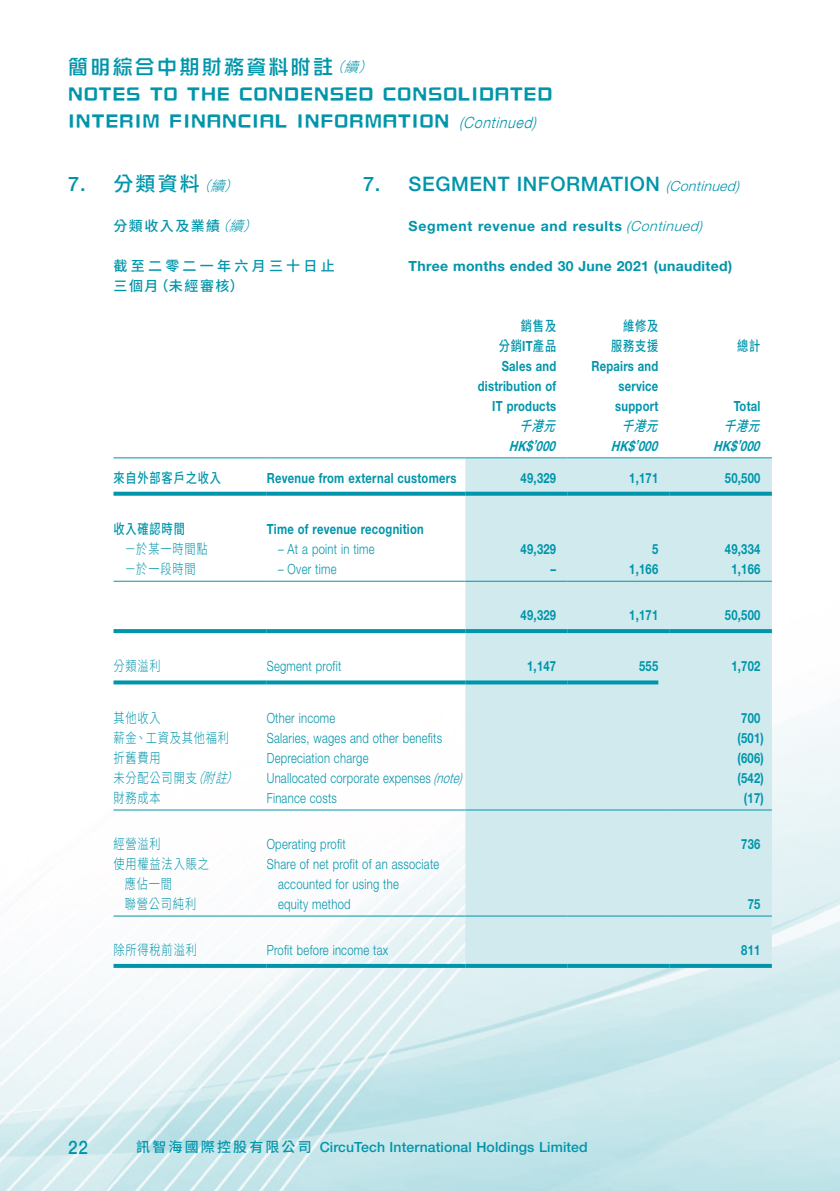
<style>
.page{position:relative;width:840px;height:1191px;background:#fff}
.page>*{position:absolute;margin:0;border:0;box-sizing:border-box;transform-origin:0 0}
.t1{font:22px/27px "DF Zong Yi Std W5";letter-spacing:.06em;color:#0095aa;scale:.91 1}
.Heading_1{font:500 20px "Helvetica Neue LT Std";letter-spacing:.03em;color:#0095aa}
.t2{font:20px "DF Zong Yi Std W5";letter-spacing:.115em;color:#0095aa}
.C_Heading_1{font:500 20px "Source Han Sans TC";color:#0095aa}
.t3{font:500 18.8px "Helvetica Neue LT Std";color:#0095aa;scale:.91 1}
.Body_Text{font:300 14px/20px "Helvetica Neue LT Std";letter-spacing:.025em;color:#0095aa;scale:.8 1}
.Body_Text-2{font:700 14px "Helvetica Neue LT Std";letter-spacing:.025em;color:#0095aa;scale:.8 1}
.Body_Text-3{font:300 14px/20px "Source Han Sans TC";letter-spacing:.075em;color:#0095aa;scale:.8 1}
.t4{font:500 14px "Helvetica Neue LT Std";letter-spacing:.01em;color:#0095aa}
.Body_Text-4{font:700 14px "Helvetica Neue LT Std";letter-spacing:.025em;color:#0095aa}
.Heading_2{font:700 14px "Helvetica Neue LT Std";letter-spacing:.05em;color:#0095aa}
.Body_Text-5{font:500 14px "Source Han Sans TC";letter-spacing:.075em;color:#0095aa;scale:.8 1}
.C_Body_Text{font:500 14px/20px "Source Han Sans TC";letter-spacing:.235em;color:#0095aa}
.Body_Text-6{font:italic 700 14px "Helvetica Neue LT Std";color:#0095aa;scale:.8 1}
.C_Heading_2{font:500 14px "Source Han Sans TC";letter-spacing:.105em;color:#0095aa}
.Body_Text-7{font:italic 500 14px "Source Han Sans TC";color:#0095aa;scale:.8 1}
.s1{font-family:"Source Han Sans TC";font-weight:300;font-style:italic;font-size:14px}
.s2{font-family:"Helvetica Neue LT Com";font-weight:300;font-style:italic;font-size:15.4px}
.s3{font-family:"Helvetica Neue LT Std"}
.s4{font-weight:300;font-style:italic;font-size:14px}
.s5{font-weight:300;font-style:italic}
.s6{font-family:"Helvetica Neue LT Std";font-weight:700}
.s7{font-style:italic}
.s8{font-family:"Source Han Sans TC"}
</style>
<div class="page">
<img style="left:0;top:457px;width:839px;height:734px">
<div style="left:465px;top:458px;width:306px;height:506px;background:#d0eaee"></div>
<hr style="left:113px;top:457px;width:153px;height:1px;background:#0095aa">
<hr style="left:266px;top:457px;width:199px;height:1px;background:#0095aa">
<hr style="left:465px;top:457px;width:102px;height:1px;background:#0095aa">
<hr style="left:567px;top:457px;width:102px;height:1px;background:#0095aa">
<hr style="left:669px;top:457px;width:102px;height:1px;background:#0095aa">
<svg style="left:113px;top:492px;width:153px;height:4px"></svg>
<svg style="left:266px;top:492px;width:199px;height:4px"></svg>
<svg style="left:465px;top:492px;width:102px;height:4px"></svg>
<svg style="left:567px;top:492px;width:102px;height:4px"></svg>
<svg style="left:669px;top:492px;width:102px;height:4px"></svg>
<hr style="left:113px;top:581px;width:153px;height:1px;background:#0095aa">
<hr style="left:266px;top:581px;width:199px;height:1px;background:#0095aa">
<hr style="left:465px;top:581px;width:102px;height:1px;background:#0095aa">
<hr style="left:567px;top:581px;width:102px;height:1px;background:#0095aa">
<hr style="left:669px;top:581px;width:102px;height:1px;background:#0095aa">
<svg style="left:113px;top:629px;width:153px;height:4px"></svg>
<svg style="left:266px;top:629px;width:199px;height:4px"></svg>
<svg style="left:465px;top:629px;width:102px;height:4px"></svg>
<svg style="left:567px;top:629px;width:102px;height:4px"></svg>
<svg style="left:669px;top:629px;width:102px;height:4px"></svg>
<svg style="left:113px;top:680px;width:153px;height:4px"></svg>
<svg style="left:266px;top:680px;width:199px;height:4px"></svg>
<svg style="left:465px;top:680px;width:102px;height:4px"></svg>
<svg style="left:567px;top:680px;width:91px;height:4px"></svg>
<hr style="left:113px;top:809px;width:153px;height:1px;background:#0095aa">
<hr style="left:266px;top:809px;width:199px;height:1px;background:#0095aa">
<hr style="left:465px;top:809px;width:102px;height:1px;background:#0095aa">
<hr style="left:567px;top:809px;width:102px;height:1px;background:#0095aa">
<hr style="left:669px;top:809px;width:102px;height:1px;background:#0095aa">
<hr style="left:113px;top:915px;width:153px;height:1px;background:#0095aa">
<hr style="left:266px;top:915px;width:199px;height:1px;background:#0095aa">
<hr style="left:465px;top:915px;width:102px;height:1px;background:#0095aa">
<hr style="left:567px;top:915px;width:102px;height:1px;background:#0095aa">
<hr style="left:669px;top:915px;width:102px;height:1px;background:#0095aa">
<svg style="left:113px;top:964px;width:153px;height:4px"></svg>
<svg style="left:266px;top:964px;width:199px;height:4px"></svg>
<svg style="left:465px;top:964px;width:102px;height:4px"></svg>
<svg style="left:567px;top:964px;width:102px;height:4px"></svg>
<svg style="left:669px;top:964px;width:102px;height:4px"></svg>
<h2 class="t2" style="left:68px;top:56px;width:317px">簡明綜合中期財務資料附註<span class="s1">（續）</span></h2>
<h1 class="t1" style="left:68px;top:79px;width:533px">NOTES TO THE CONDENSED CONSOLIDATED<br>INTERIM FINANCIAL INFORMATION <span class="s2">(Continued)</span></h1>
<p class="C_Heading_1" style="left:68px;top:172px;width:183px"><span class="s3">7.</span> 分類資料<span class="s4">（續）</span></p>
<p class="C_Heading_2" style="left:113px;top:217px;width:156px">分類收入及業績<span class="s5">（續）</span></p>
<p class="C_Body_Text" style="left:113px;top:256px;width:223px">截至二零二一年六月三十日止三個月（未經審核）</p>
<p class="Heading_1" style="left:363px;top:171px;width:377px">7. SEGMENT INFORMATION <span class="s4">(Continued)</span></p>
<p class="Heading_2" style="left:408px;top:217px;width:295px">Segment revenue and results <span class="s5">(Continued)</span></p>
<p class="Body_Text-4" style="left:408px;top:257px;width:325px">Three months ended 30 June 2021 (unaudited)</p>
<p class="Body_Text-5" style="left:520px;top:317px;width:46px">銷售及</p>
<p class="Body_Text-5" style="left:498px;top:337px;width:73px">分銷<span class="s6">IT</span>產品</p>
<p class="Body_Text-2" style="left:501px;top:357px;width:70px">Sales and</p>
<p class="Body_Text-2" style="left:477px;top:377px;width:99px">distribution of</p>
<p class="Body_Text-2" style="left:492px;top:397px;width:81px">IT products</p>
<p class="Body_Text-5" style="left:622px;top:317px;width:46px">維修及</p>
<p class="Body_Text-5" style="left:610px;top:337px;width:61px">服務支援</p>
<p class="Body_Text-5" style="left:736px;top:337px;width:31px">總計</p>
<p class="Body_Text-2" style="left:591px;top:357px;width:85px">Repairs and</p>
<p class="Body_Text-2" style="left:618px;top:377px;width:51px">service</p>
<p class="Body_Text-2" style="left:615px;top:397px;width:55px">support</p>
<p class="Body_Text-2" style="left:733px;top:397px;width:35px">Total</p>
<p class="Body_Text-7" style="left:519px;top:417px;width:59px">千港元</p>
<p class="Body_Text-7" style="left:621px;top:417px;width:59px">千港元</p>
<p class="Body_Text-7" style="left:723px;top:417px;width:59px">千港元</p>
<p class="Body_Text-6" style="left:508px;top:437px;width:65px">HK$’000</p>
<p class="Body_Text-6" style="left:610px;top:437px;width:65px">HK$’000</p>
<p class="Body_Text-6" style="left:712px;top:437px;width:65px">HK$’000</p>
<p class="Body_Text-5" style="left:113px;top:469px;width:136px">來自外部客戶之收入</p>
<p class="Body_Text-2" style="left:266px;top:469px;width:238px">Revenue from external customers</p>
<p class="Body_Text-2" style="left:520px;top:469px;width:46px">49,329</p>
<p class="Body_Text-2" style="left:629px;top:469px;width:38px">1,171</p>
<p class="Body_Text-2" style="left:724px;top:469px;width:46px">50,500</p>
<p class="Body_Text-5" style="left:113px;top:521px;width:91px">收入確認時間</p>
<p class="Body_Text-2" style="left:266px;top:520px;width:198px">Time of revenue recognition</p>
<p class="Body_Text-3" style="left:125px;top:539px;width:105px">－於某一時間點</p>
<p class="Body_Text" style="left:278px;top:539px;width:122px">– At a point in time</p>
<p class="Body_Text-2" style="left:520px;top:540px;width:46px">49,329</p>
<p class="Body_Text-2" style="left:651px;top:540px;width:9px">5</p>
<p class="Body_Text-2" style="left:724px;top:540px;width:46px">49,334</p>
<p class="Body_Text-3" style="left:125px;top:559px;width:90px">－於一段時間</p>
<p class="Body_Text" style="left:278px;top:559px;width:74px">– Over time</p>
<p class="Body_Text-2" style="left:550px;top:560px;width:8px">–</p>
<p class="Body_Text-2" style="left:629px;top:560px;width:38px">1,166</p>
<p class="Body_Text-2" style="left:731px;top:560px;width:38px">1,166</p>
<p class="Body_Text-2" style="left:520px;top:606px;width:46px">49,329</p>
<p class="Body_Text-2" style="left:629px;top:606px;width:38px">1,171</p>
<p class="Body_Text-2" style="left:724px;top:606px;width:46px">50,500</p>
<p class="Body_Text-3" style="left:113px;top:656px;width:61px">分類溢利</p>
<p class="Body_Text" style="left:266px;top:656px;width:95px">Segment profit</p>
<p class="Body_Text-2" style="left:527px;top:658px;width:38px">1,147</p>
<p class="Body_Text-2" style="left:638px;top:658px;width:25px">555</p>
<p class="Body_Text-2" style="left:731px;top:658px;width:38px">1,702</p>
<p class="Body_Text-3" style="left:113px;top:708px;width:61px">其他收入</p>
<p class="Body_Text" style="left:266px;top:707px;width:87px">Other income</p>
<p class="Body_Text-2" style="left:740px;top:709px;width:25px">700</p>
<p class="Body_Text-3" style="left:113px;top:728px;width:146px">薪金、工資及其他福利</p>
<p class="Body_Text" style="left:266px;top:727px;width:221px">Salaries, wages and other benefits</p>
<p class="Body_Text-2" style="left:737px;top:729px;width:34px">(501)</p>
<p class="Body_Text-3" style="left:113px;top:748px;width:61px">折舊費用</p>
<p class="Body_Text" style="left:266px;top:747px;width:129px">Depreciation charge</p>
<p class="Body_Text-2" style="left:737px;top:749px;width:34px">(606)</p>
<p class="Body_Text-3" style="left:113px;top:768px;width:169px">未分配公司開支<span class="s7">（附註）</span></p>
<p class="Body_Text" style="left:266px;top:767px;width:247px">Unallocated corporate expenses <span class="s7">(note)</span></p>
<p class="Body_Text-2" style="left:737px;top:769px;width:34px">(542)</p>
<p class="Body_Text-3" style="left:113px;top:788px;width:61px">財務成本</p>
<p class="Body_Text" style="left:266px;top:787px;width:89px">Finance costs</p>
<p class="Body_Text-2" style="left:743px;top:789px;width:26px">(17)</p>
<p class="Body_Text-3" style="left:113px;top:834px;width:61px">經營溢利</p>
<p class="Body_Text" style="left:266px;top:833px;width:100px">Operating profit</p>
<p class="Body_Text-2" style="left:740px;top:835px;width:25px">736</p>
<p class="Body_Text-3" style="left:125px;top:854px;width:106px;text-indent:-11px">使用權益法入賬之應佔一間<br>聯營公司純利</p>
<p class="Body_Text" style="left:278px;top:853px;width:203px;text-indent:-11px">Share of net profit of an associate accounted for using the<br>equity method</p>
<p class="Body_Text-2" style="left:747px;top:895px;width:17px">75</p>
<p class="Body_Text-3" style="left:113px;top:940px;width:106px">除所得稅前溢利</p>
<p class="Body_Text" style="left:266px;top:939px;width:153px">Profit before income tax</p>
<p class="Body_Text-2" style="left:740px;top:941px;width:25px">811</p>
<h3 class="t3" style="left:68px;top:1136px;width:23px">22</h3>
<p class="t4" style="left:136px;top:1138px;width:453px"><span class="s8">訊智海國際控股有限公司</span> CircuTech International Holdings Limited</p>
</div>
